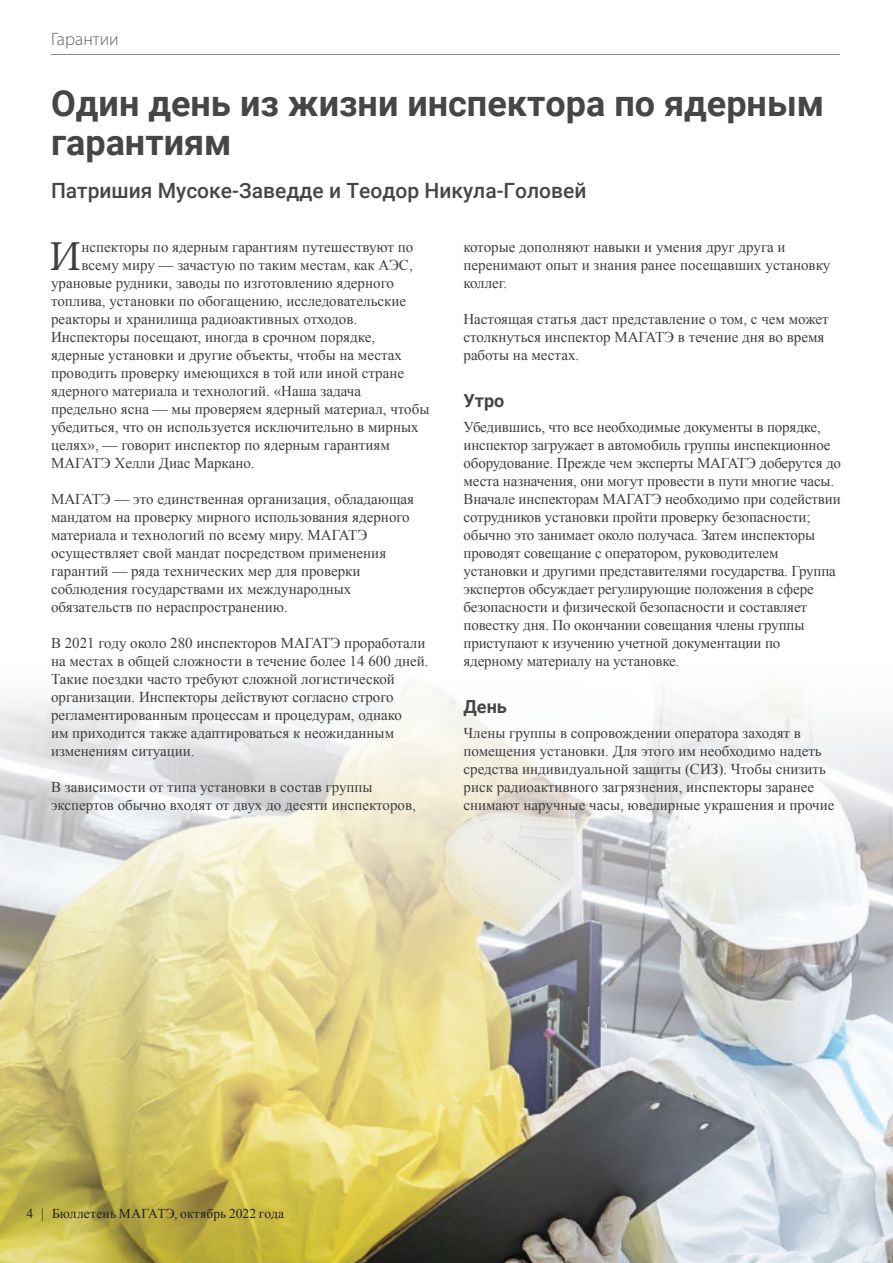
<style>
.page{position:relative;width:893px;height:1263px;background:#fff}
.page>*{position:absolute;margin:0;border:0;box-sizing:border-box;transform-origin:0 0}
.t1{font:42.75px "Minion Pro";color:#3e3e3f}
.t2{font:700 36px/39px "Roboto";color:#454647}
.t3{font:500 21px "Roboto";color:#454647}
.t4{font:700 18px "Roboto";color:#454647}
.t5{font:300 18px "Myriad Pro";letter-spacing:.005em;color:#636366}
.t6{font:15px/18px "Times New Roman";color:#3e3e3f}
.t7{font:13.5px "Times New Roman";letter-spacing:.005em;color:#231f20}
</style>
<div class="page">
<img style="left:0;top:689px;width:893px;height:574px">
<hr style="left:51px;top:54px;width:789px;height:1px;background:#87898c">
<p class="t5" style="left:51px;top:28px;width:69px">Гарантии</p>
<h2 class="t2" style="left:51px;top:83px;width:775px">Один день из жизни инспектора по ядерным гарантиям</h2>
<h3 class="t3" style="left:51px;top:175px;width:537px">Патришия Мусоке-Заведде и Теодор Никула-Головей</h3>
<h1 class="t1" style="left:49px;top:228px;width:34px">И</h1>
<p class="t6" style="left:81px;top:238px;width:334px">нспекторы по ядерным гарантиям путешествуют по</p>
<p class="t6" style="left:81px;top:256px;width:333px">всему миру — зачастую по таким местам, как АЭС,</p>
<p class="t6" style="left:51px;top:274px;width:344px">урановые рудники, заводы по изготовлению ядерного</p>
<p class="t6" style="left:51px;top:292px;width:357px">топлива, установки по обогащению, исследовательские</p>
<p class="t6" style="left:51px;top:310px;width:308px">реакторы и хранилища радиоактивных отходов.</p>
<p class="t6" style="left:51px;top:328px;width:326px">Инспекторы посещают, иногда в срочном порядке,</p>
<p class="t6" style="left:51px;top:346px;width:353px">ядерные установки и другие объекты, чтобы на местах</p>
<p class="t6" style="left:51px;top:364px;width:355px">проводить проверку имеющихся в той или иной стране</p>
<p class="t6" style="left:51px;top:382px;width:312px">ядерного материала и технологий. «Наша задача</p>
<p class="t6" style="left:51px;top:400px;width:380px">предельно ясна — мы проверяем ядерный материал, чтобы</p>
<p class="t6" style="left:51px;top:418px;width:369px">убедиться, что он используется исключительно в мирных</p>
<p class="t6" style="left:51px;top:436px;width:340px">целях», — говорит инспектор по ядерным гарантиям</p>
<p class="t6" style="left:51px;top:454px;width:205px">МАГАТЭ Хелли Диас Маркано.</p>
<p class="t6" style="left:51px;top:490px;width:365px">МАГАТЭ — это единственная организация, обладающая мандатом на проверку мирного использования ядерного материала и технологий по всему миру. МАГАТЭ осуществляет свой мандат посредством применения гарантий — ряда технических мер для проверки соблюдения государствами их международных обязательств по нераспространению.</p>
<p class="t6" style="left:51px;top:634px;width:379px">В 2021 году около 280 инспекторов МАГАТЭ проработали на местах в общей сложности в течение более 14 600 дней.<br>Такие поездки часто требуют сложной логистической организации. Инспекторы действуют согласно строго регламентированным процессам и процедурам, однако<br>им приходится также адаптироваться к неожиданным изменениям ситуации.</p>
<p class="t6" style="left:51px;top:778px;width:366px">В зависимости от типа установки в состав группы экспертов обычно входят от двух до десяти инспекторов,</p>
<p class="t6" style="left:463px;top:238px;width:368px">которые дополняют навыки и умения друг друга и перенимают опыт и знания ранее посещавших установку коллег.</p>
<p class="t6" style="left:463px;top:310px;width:367px">Настоящая статья даст представление о том, с чем может столкнуться инспектор МАГАТЭ в течение дня во время работы на местах.</p>
<p class="t4" style="left:463px;top:388px;width:42px">Утро</p>
<p class="t6" style="left:463px;top:418px;width:379px">Убедившись, что все необходимые документы в порядке, инспектор загружает в автомобиль группы инспекционное оборудование. Прежде чем эксперты МАГАТЭ доберутся до места назначения, они могут провести в пути многие часы.<br>Вначале инспекторам МАГАТЭ необходимо при содействии сотрудников установки пройти проверку безопасности; обычно это занимает около получаса. Затем инспекторы проводят совещание с оператором, руководителем установки и другими представителями государства. Группа экспертов обсуждает регулирующие положения в сфере безопасности и физической безопасности и составляет повестку дня. По окончании совещания члены группы приступают к изучению учетной документации по ядерному материалу на установке.</p>
<p class="t4" style="left:463px;top:694px;width:45px">День</p>
<p class="t6" style="left:463px;top:724px;width:372px">Члены группы в сопровождении оператора заходят в помещения установки. Для этого им необходимо надеть средства индивидуальной защиты (СИЗ). Чтобы снизить риск радиоактивного загрязнения, инспекторы заранее снимают наручные часы, ювелирные украшения и прочие</p>
<p class="t7" style="left:26px;top:1205px;width:259px">4 | Бюллетень МАГАТЭ, октябрь 2022 года</p>
</div>
